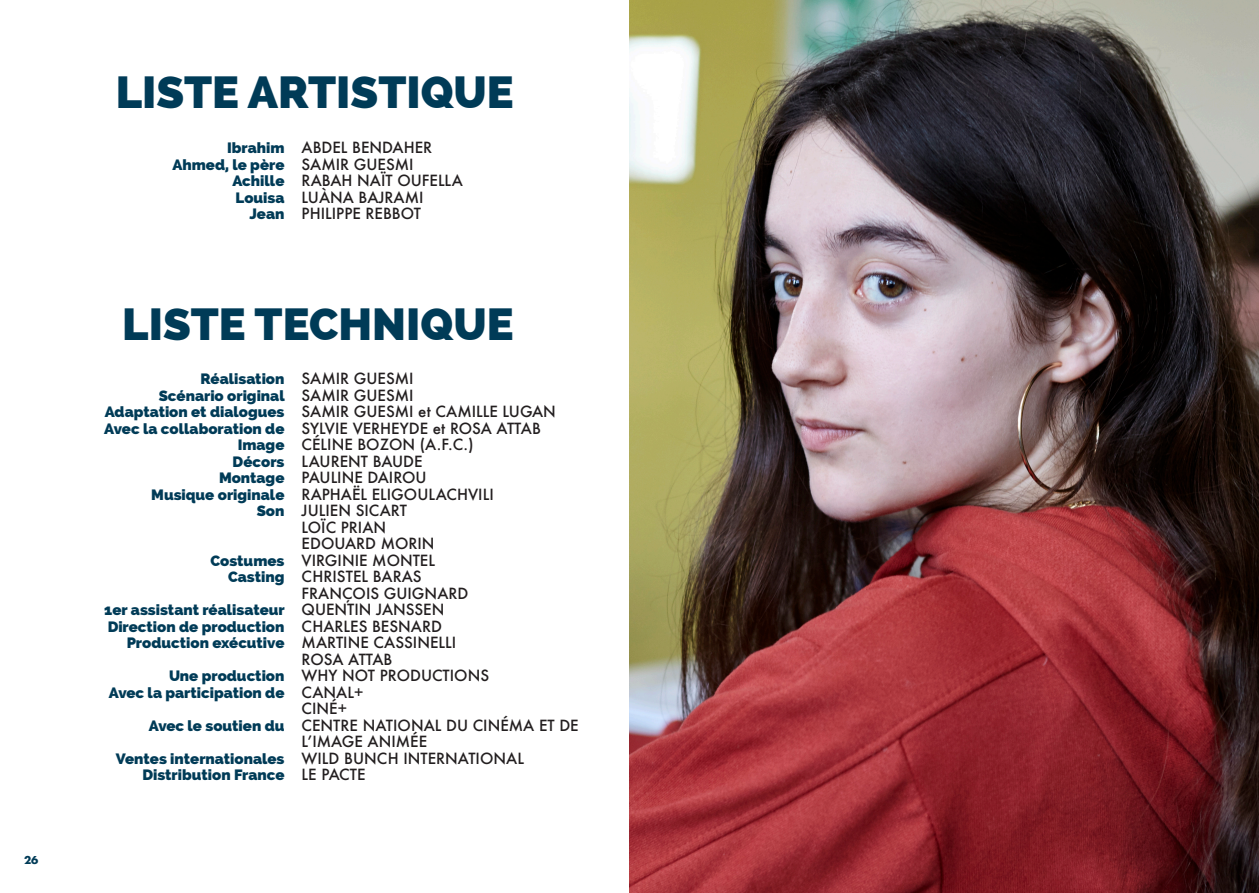
<style>
.page{position:relative;width:1259px;height:893px;background:#fff}
.page>*{position:absolute;margin:0;border:0;box-sizing:border-box;transform-origin:0 0}
.t1{font:800 45px "Raleway";color:#003b57}
.t2{font:500 15px/16.5px "Futura";color:#231f20}
.t3{font:800 15px "Raleway";color:#003b57}
.t4{font:700 12px "Futura PT";color:#003b57}
</style>
<div class="page">
<img style="left:629px;top:0;width:630px;height:893px">
<p class="t4" style="left:24px;top:852px;width:16px">26</p>
<p class="t1" style="left:116px;top:66px;width:399px">LISTE ARTISTIQUE</p>
<p class="t2" style="left:302px;top:139px;width:132px">ABDEL BENDAHER</p>
<p class="t2" style="left:302px;top:155px;width:114px">SAMIR GUESMI</p>
<p class="t2" style="left:302px;top:172px;width:163px">RABAH NAÏT OUFELLA</p>
<p class="t2" style="left:302px;top:188px;width:123px">LUÀNA BAJRAMI</p>
<p class="t2" style="left:302px;top:205px;width:121px">PHILIPPE REBBOT</p>
<p class="t3" style="left:227px;top:139px;width:59px">Ibrahim</p>
<p class="t3" style="left:172px;top:156px;width:114px">Ahmed, le père</p>
<p class="t3" style="left:232px;top:172px;width:54px">Achille</p>
<p class="t3" style="left:235px;top:189px;width:50px">Louisa</p>
<p class="t3" style="left:250px;top:205px;width:36px">Jean</p>
<p class="t1" style="left:122px;top:298px;width:393px">LISTE TECHNIQUE</p>
<p class="t2" style="left:302px;top:370px;width:114px">SAMIR GUESMI</p>
<p class="t2" style="left:302px;top:386px;width:114px">SAMIR GUESMI</p>
<p class="t2" style="left:302px;top:403px;width:256px">SAMIR GUESMI et CAMILLE LUGAN</p>
<p class="t2" style="left:302px;top:419px;width:241px">SYLVIE VERHEYDE et ROSA ATTAB</p>
<p class="t2" style="left:302px;top:436px;width:173px">CÉLINE BOZON (A.F.C.)</p>
<p class="t2" style="left:302px;top:452px;width:122px">LAURENT BAUDE</p>
<p class="t2" style="left:302px;top:469px;width:127px">PAULINE DAIROU</p>
<p class="t2" style="left:302px;top:485px;width:194px">RAPHAËL ELIGOULACHVILI</p>
<p class="t2" style="left:302px;top:502px;width:107px">JULIEN SICART</p>
<p class="t2" style="left:302px;top:518px;width:86px">LOÏC PRIAN</p>
<p class="t2" style="left:302px;top:535px;width:134px">EDOUARD MORIN</p>
<p class="t2" style="left:302px;top:551px;width:135px">VIRGINIE MONTEL</p>
<p class="t2" style="left:302px;top:568px;width:121px">CHRISTEL BARAS</p>
<p class="t2" style="left:302px;top:584px;width:168px">FRANÇOIS GUIGNARD</p>
<p class="t2" style="left:302px;top:601px;width:144px">QUENTIN JANSSEN</p>
<p class="t2" style="left:302px;top:617px;width:142px">CHARLES BESNARD</p>
<p class="t2" style="left:302px;top:634px;width:156px">MARTINE CASSINELLI</p>
<p class="t2" style="left:302px;top:650px;width:92px">ROSA ATTAB</p>
<p class="t2" style="left:302px;top:667px;width:189px">WHY NOT PRODUCTIONS</p>
<p class="t2" style="left:302px;top:683px;width:63px">CANAL+</p>
<p class="t2" style="left:302px;top:700px;width:47px">CINÉ+</p>
<p class="t2" style="left:302px;top:716px;width:279px">CENTRE NATIONAL DU CINÉMA ET DE<br>L’IMAGE ANIMÉE</p>
<p class="t2" style="left:302px;top:749px;width:224px">WILD BUNCH INTERNATIONAL</p>
<p class="t2" style="left:302px;top:766px;width:65px">LE PACTE</p>
<p class="t3" style="left:201px;top:370px;width:85px">Réalisation</p>
<p class="t3" style="left:159px;top:387px;width:128px">Scénario original</p>
<p class="t3" style="left:105px;top:403px;width:181px">Adaptation et dialogues</p>
<p class="t3" style="left:104px;top:420px;width:182px">Avec la collaboration de</p>
<p class="t3" style="left:238px;top:436px;width:48px">Image</p>
<p class="t3" style="left:233px;top:453px;width:53px">Décors</p>
<p class="t3" style="left:219px;top:469px;width:67px">Montage</p>
<p class="t3" style="left:151px;top:486px;width:135px">Musique originale</p>
<p class="t3" style="left:257px;top:502px;width:29px">Son</p>
<p class="t3" style="left:210px;top:552px;width:75px">Costumes</p>
<p class="t3" style="left:228px;top:568px;width:58px">Casting</p>
<p class="t3" style="left:104px;top:601px;width:182px">1er assistant réalisateur</p>
<p class="t3" style="left:108px;top:618px;width:178px">Direction de production</p>
<p class="t3" style="left:127px;top:634px;width:159px">Production exécutive</p>
<p class="t3" style="left:169px;top:667px;width:117px">Une production</p>
<p class="t3" style="left:109px;top:684px;width:177px">Avec la participation de</p>
<p class="t3" style="left:149px;top:717px;width:137px">Avec le soutien du</p>
<p class="t3" style="left:116px;top:750px;width:170px">Ventes internationales</p>
<p class="t3" style="left:142px;top:766px;width:144px">Distribution France</p>
</div>
